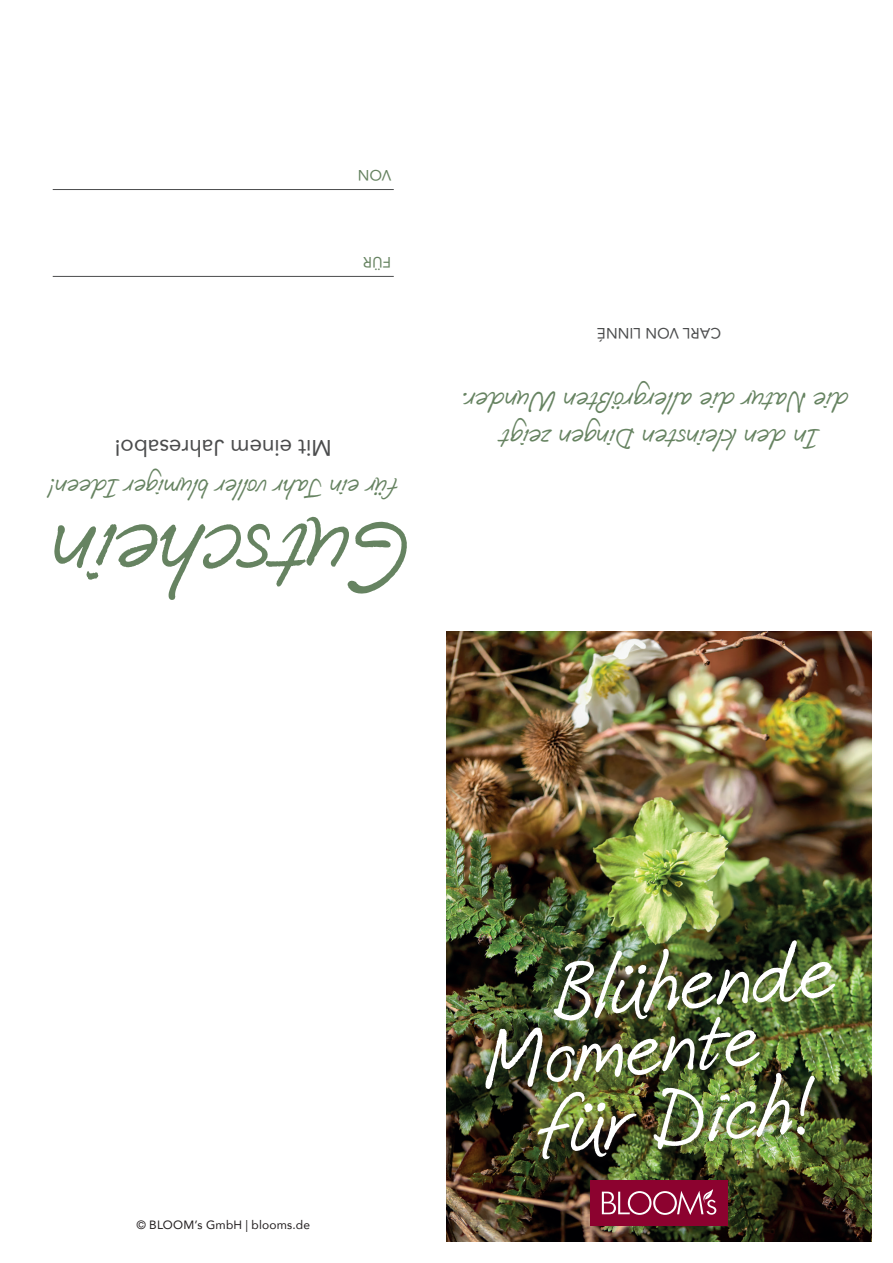
<style>
.page{position:relative;width:893px;height:1263px;background:#fff}
.page>*{position:absolute;margin:0;border:0;box-sizing:border-box;transform-origin:0 0}
.t1{font:106.05px "My Left Hand";letter-spacing:-.035em;color:#668361}
.t2{font:86.85px/133.5px "My Left Hand";color:#fff;text-align:center}
.t3{font:30px/37.5px "My Left Hand";letter-spacing:-.03em;color:#668361;text-align:center}
.t4{font:28.5px "My Left Hand";letter-spacing:-.03em;color:#668361}
.t5{font:22.5px "Avenir";letter-spacing:-.005em;color:#4b4c4d}
.t6{font:15px "Avenir";letter-spacing:.01em;color:#4b4c4d}
.t7{font:15px "Avenir";letter-spacing:.005em;color:#668361}
.t8{font:12px "Avenir";letter-spacing:.02em;color:#231f20}
</style>
<div class="page">
<img style="left:446px;top:631px;width:426px;height:611px">
<hr style="left:53px;top:276px;width:341px;height:1px;background:#4b4c4d">
<hr style="left:53px;top:189px;width:341px;height:1px;background:#4b4c4d">
<div style="left:590px;top:1180px;width:138px;height:46px;background:#8c022f"></div>
<svg style="left:602px;top:1189px;width:114px;height:26px"></svg>
<img style="left:524px;top:908px;width:336px;height:144px">
<img style="left:455px;top:982px;width:377px;height:192px">
<p class="t7" style="left:391px;top:188px;width:35px;rotate:-180deg">VON</p>
<p class="t7" style="left:391px;top:275px;width:30px;rotate:-180deg">FÜR</p>
<p class="t5" style="left:332px;top:465px;width:219px;rotate:-180deg">Mit einem Jahresabo!</p>
<p class="t4" style="left:398px;top:504px;width:352px;rotate:-180deg">für ein Jahr voller blumiger Ideen!</p>
<h1 class="t1" style="left:411px;top:616px;width:362px;rotate:-180deg">Gutschein</h1>
<p class="t6" style="left:721px;top:346px;width:126px;rotate:-180deg">CARL VON LINNÉ</p>
<p class="t3" style="left:849px;top:455px;width:389px;rotate:-180deg">In den kleinsten Dingen zeigt<br>die Natur die allergrößten Wunder.</p>
<p class="t8" style="left:136px;top:1215px;width:175px">© BLOOM’s GmbH | blooms.de</p>
<h2 class="t2" style="left:518px;top:937px;width:314px;rotate:-5deg">Blühende für Dich!</h2>
<h2 class="t2" style="left:477px;top:1002px;width:279px;rotate:-5deg">Momente</h2>
</div>
